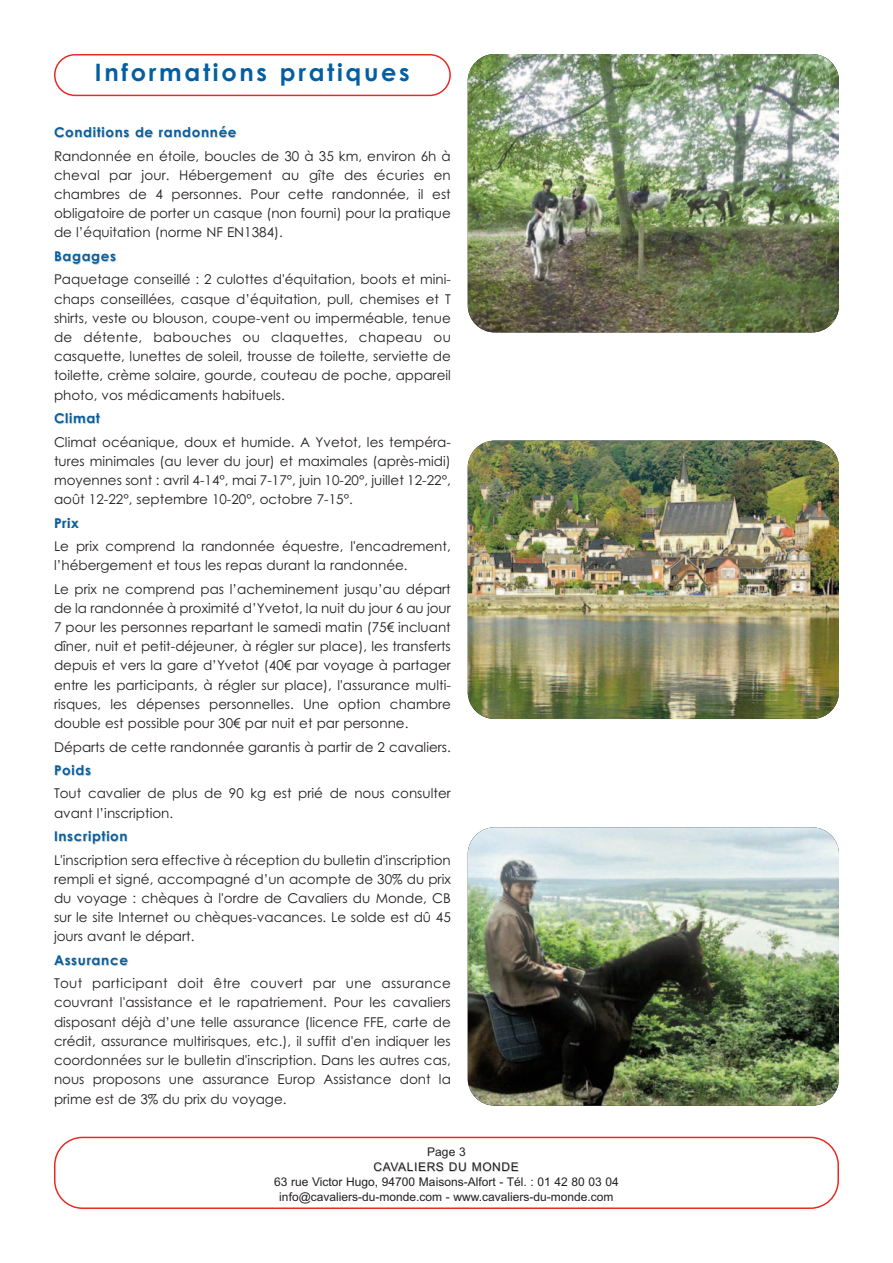
<style>
.page{position:relative;width:893px;height:1263px;background:#fff}
.page>*{position:absolute;margin:0;border:0;box-sizing:border-box;transform-origin:0 0}
.t1{font:700 24px "Century Gothic";letter-spacing:.11em;color:#045ea0}
.t2{font:13.5px/19.2px "Century Gothic";color:#231f20;text-align:justify}
.t3{font:700 13.5px "Century Gothic";letter-spacing:.05em;color:#045ea0}
.t4{font:12px/15px "Arial";color:#231f20;text-align:center}
.s1{font-weight:700;color:#ccc}
.s2{font-weight:700;color:#045ea0}
</style>
<div class="page">
<svg style="left:54px;top:54px;width:397px;height:42px"></svg>
<img style="left:468px;top:54px;width:371px;height:278px;border-radius:27px">
<img style="left:468px;top:441px;width:371px;height:278px;border-radius:27px">
<img style="left:468px;top:827px;width:371px;height:279px;border-radius:27px">
<svg style="left:54px;top:1137px;width:785px;height:72px"></svg>
<h1 class="t1" style="left:95px;top:59px;width:316px">Informations pratiques</h1>
<p class="t3" style="left:54px;top:125px;width:184px">Conditions de randonnée</p>
<p class="t2" style="left:54px;top:146px;width:398px">Randonnée en étoile, boucles de 30 à 35 km, environ 6h à cheval par jour. Hébergement au gîte des écuries en chambres de 4 personnes. Pour cette randonnée, il est obligatoire de porter un casque (non fourni) pour la pratique de l’équitation (norme NF EN1384).</p>
<p class="t3" style="left:54px;top:248px;width:64px">Bagages</p>
<p class="t2" style="left:54px;top:270px;width:398px">Paquetage conseillé : 2 culottes d'équitation, boots et mini&shy;chaps conseillées, casque d’équitation, pull, chemises et T shirts, veste ou blouson, coupe-vent ou imperméable, tenue de détente, babouches ou claquettes, chapeau ou casquette, lunettes de soleil, trousse de toilette, serviette de toilette, crème solaire, gourde, couteau de poche, appareil photo, vos médicaments habituels.</p>
<p class="t3" style="left:54px;top:410px;width:48px">Climat</p>
<p class="t2" style="left:54px;top:432px;width:398px">Climat océanique, doux et humide. A Yvetot, les tempéra&shy;tures minimales (au lever du jour) et maximales (après-midi) moyennes sont : avril 4-14°, mai 7-17°, juin 10-20°, juillet 12-22°, août 12-22°, septembre 10-20°, octobre 7-15°.</p>
<p class="t2" style="left:54px;top:512px;width:398px;line-height:22.8px"><span class="s1">P</span><span class="s2">ri</span><span class="s1">x<br></span>Le prix comprend la randonnée équestre, l'encadrement,</p>
<p class="t2" style="left:54px;top:554px;width:398px;line-height:23.4px">l’hébergement et tous les repas durant la randonnée.<br>Le prix ne comprend pas l’acheminement jusqu’au départ</p>
<p class="t2" style="left:54px;top:599px;width:398px">de la randonnée à proximité d’Yvetot, la nuit du jour 6 au jour 7 pour les personnes repartant le samedi matin (75€ incluant dîner, nuit et petit-déjeuner, à régler sur place), les transferts depuis et vers la gare d’Yvetot (40€ par voyage à partager entre les participants, à régler sur place), l'assurance multi&shy;risques, les dépenses personnelles. Une option chambre double est possible pour 30€ par nuit et par personne.</p>
<p class="t2" style="left:54px;top:735px;width:398px;line-height:24.2px">Départs de cette randonnée garantis à partir de 2 cavaliers.<br><span class="s1">Po</span><span class="s2">i</span><span class="s1">d</span><span class="s2">s</span></p>
<p class="t2" style="left:54px;top:784px;width:398px">Tout cavalier de plus de 90 kg est prié de nous consulter avant l’inscription.</p>
<p class="t3" style="left:54px;top:828px;width:75px">Inscription</p>
<p class="t2" style="left:54px;top:850px;width:398px">L'inscription sera effective à réception du bulletin d'inscription rempli et signé, accompagné d’un acompte de 30% du prix du voyage : chèques à l'ordre de Cavaliers du Monde, CB sur le site Internet ou chèques-vacances. Le solde est dû 45 jours avant le départ.</p>
<p class="t3" style="left:54px;top:952px;width:75px">Assurance</p>
<p class="t2" style="left:54px;top:974px;width:398px">Tout participant doit être couvert par une assurance couvrant l'assistance et le rapatriement. Pour les cavaliers disposant déjà d’une telle assurance (licence FFE, carte de crédit, assurance multirisques, etc.), il suffit d'en indiquer les coordonnées sur le bulletin d'inscription. Dans les autres cas, nous proposons une assurance Europ Assistance dont la prime est de 3% du prix du voyage.</p>
<p class="t4" style="left:274px;top:1144px;width:346px">Page 3<br>CAVALIERS DU MONDE<br>63 rue Victor Hugo, 94700 Maisons-Alfort - Tél. : 01 42 80 03 04 info@cavaliers-du-monde.com - www.cavaliers-du-monde.com</p>
</div>
